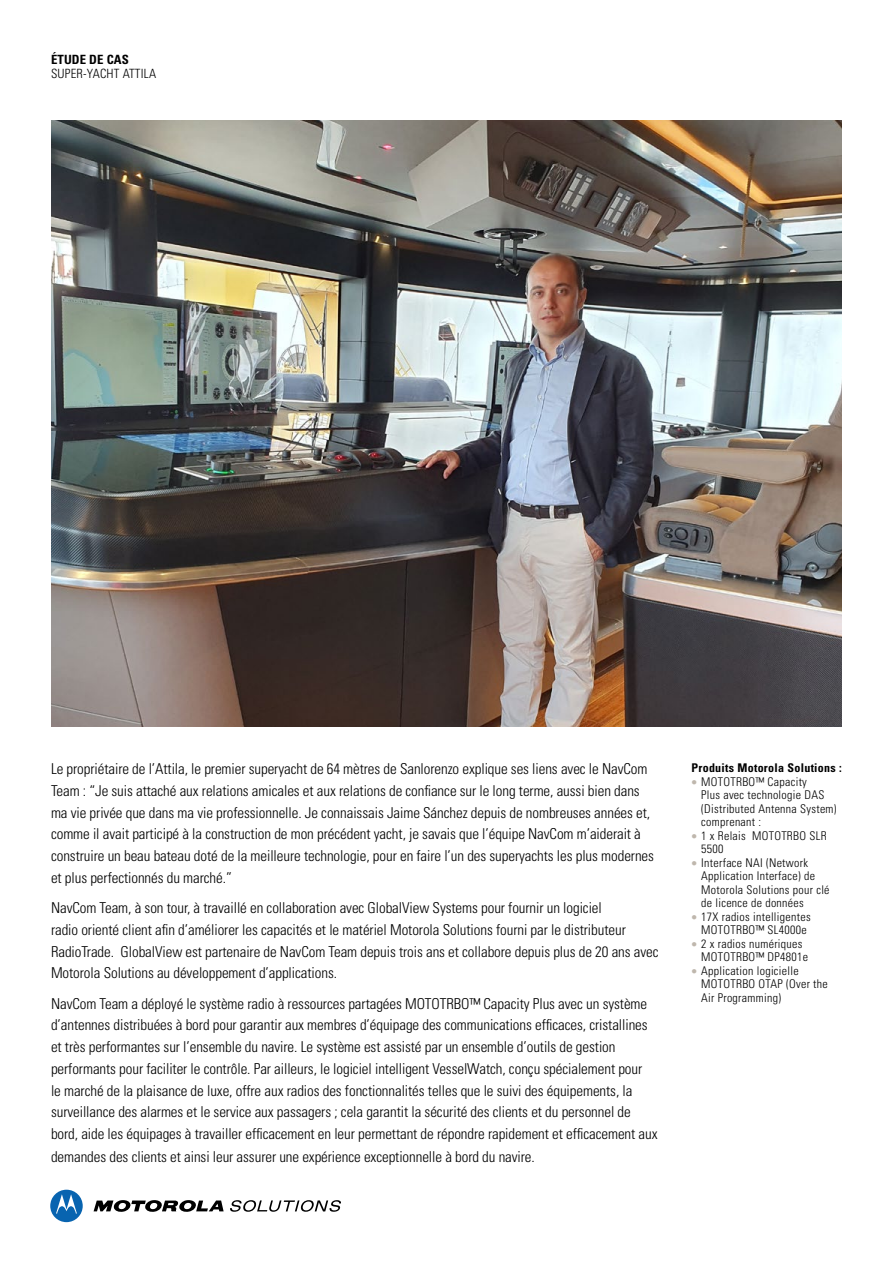
<style>
.page{position:relative;width:893px;height:1263px;background:#fff}
.page>*{position:absolute;margin:0;border:0;box-sizing:border-box;transform-origin:0 0}
.t1{font:300 condensed 15px/21.8px "Univers LT Std";letter-spacing:-.005em;color:#000}
.t2{font:300 condensed 12.75px "Univers LT Std";letter-spacing:.015em;color:#000}
.t3{font:700 condensed 12.75px "Univers LT Std";letter-spacing:.01em;color:#000}
.t4{font:300 condensed 12px/13.5px "Univers LT Std";letter-spacing:.025em;color:#000}
.t5{font:700 condensed 12px "Univers LT Std";letter-spacing:.025em;color:#000}
.s1{color:#bfb7ad}
</style>
<div class="page">
<img style="left:51px;top:120px;width:791px;height:606px">
<svg style="left:94px;top:1200px;width:130px;height:12px"></svg>
<svg style="left:50px;top:1190px;width:33px;height:32px"></svg>
<svg style="left:230px;top:1200px;width:111px;height:12px"></svg>
<p class="t3" style="left:51px;top:52px;width:79px">ÉTUDE DE CAS</p>
<p class="t2" style="left:51px;top:65px;width:107px">SUPER-YACHT ATTILA</p>
<p class="t1" style="left:51px;top:758px;width:604px">Le propriétaire de l’Attila, le premier superyacht de 64 mètres de Sanlorenzo explique ses liens avec le NavCom Team : “Je suis attaché aux relations amicales et aux relations de confiance sur le long terme, aussi bien dans ma vie privée que dans ma vie professionnelle. Je connaissais Jaime Sánchez depuis de nombreuses années et, comme il avait participé à la construction de mon précédent yacht, je savais que l’équipe NavCom m’aiderait à construire un beau bateau doté de la meilleure technologie, pour en faire l’un des superyachts les plus modernes et plus perfectionnés du marché.”</p>
<p class="t1" style="left:51px;top:897px;width:609px">NavCom Team, à son tour, à travaillé en collaboration avec GlobalView Systems pour fournir un logiciel<br>radio orienté client afin d’améliorer les capacités et le matériel Motorola Solutions fourni par le distributeur RadioTrade. GlobalView est partenaire de NavCom Team depuis trois ans et collabore depuis plus de 20 ans avec Motorola Solutions au développement d’applications.</p>
<p class="t1" style="left:51px;top:992px;width:608px">NavCom Team a déployé le système radio à ressources partagées MOTOTRBO™ Capacity Plus avec un système d’antennes distribuées à bord pour garantir aux membres d’équipage des communications efficaces, cristallines et très performantes sur l’ensemble du navire. Le système est assisté par un ensemble d’outils de gestion performants pour faciliter le contrôle. Par ailleurs, le logiciel intelligent VesselWatch, conçu spécialement pour<br>le marché de la plaisance de luxe, offre aux radios des fonctionnalités telles que le suivi des équipements, la surveillance des alarmes et le service aux passagers ; cela garantit la sécurité des clients et du personnel de bord, aide les équipages à travailler efficacement en leur permettant de répondre rapidement et efficacement aux demandes des clients et ainsi leur assurer une expérience exceptionnelle à bord du navire.</p>
<p class="t5" style="left:691px;top:760px;width:152px">Produits Motorola Solutions :</p>
<p class="t4" style="left:701px;top:774px;width:137px;text-indent:-10px"><span class="s1">●</span> MOTOTRBO™ Capacity<br>Plus avec technologie DAS (Distributed Antenna System) comprenant :</p>
<p class="t4" style="left:701px;top:828px;width:127px;text-indent:-10px"><span class="s1">●</span> 1 x Relais MOTOTRBO SLR<br>5500</p>
<p class="t4" style="left:701px;top:855px;width:130px;text-indent:-10px"><span class="s1">●</span> Interface NAI (Network<br>Application Interface) de<br>Motorola Solutions pour clé de licence de données</p>
<p class="t4" style="left:691px;top:909px;width:121px;text-align:center"><span class="s1">●</span> 17X radios intelligentes<br>MOTOTRBO™ SL4000e</p>
<p class="t4" style="left:701px;top:936px;width:108px;text-indent:-10px"><span class="s1">●</span> 2 x radios numériques<br>MOTOTRBO™ DP4801e</p>
<p class="t4" style="left:701px;top:963px;width:128px;text-indent:-10px"><span class="s1">●</span> Application logicielle<br>MOTOTRBO OTAP (Over the<br>Air Programming)</p>
</div>
